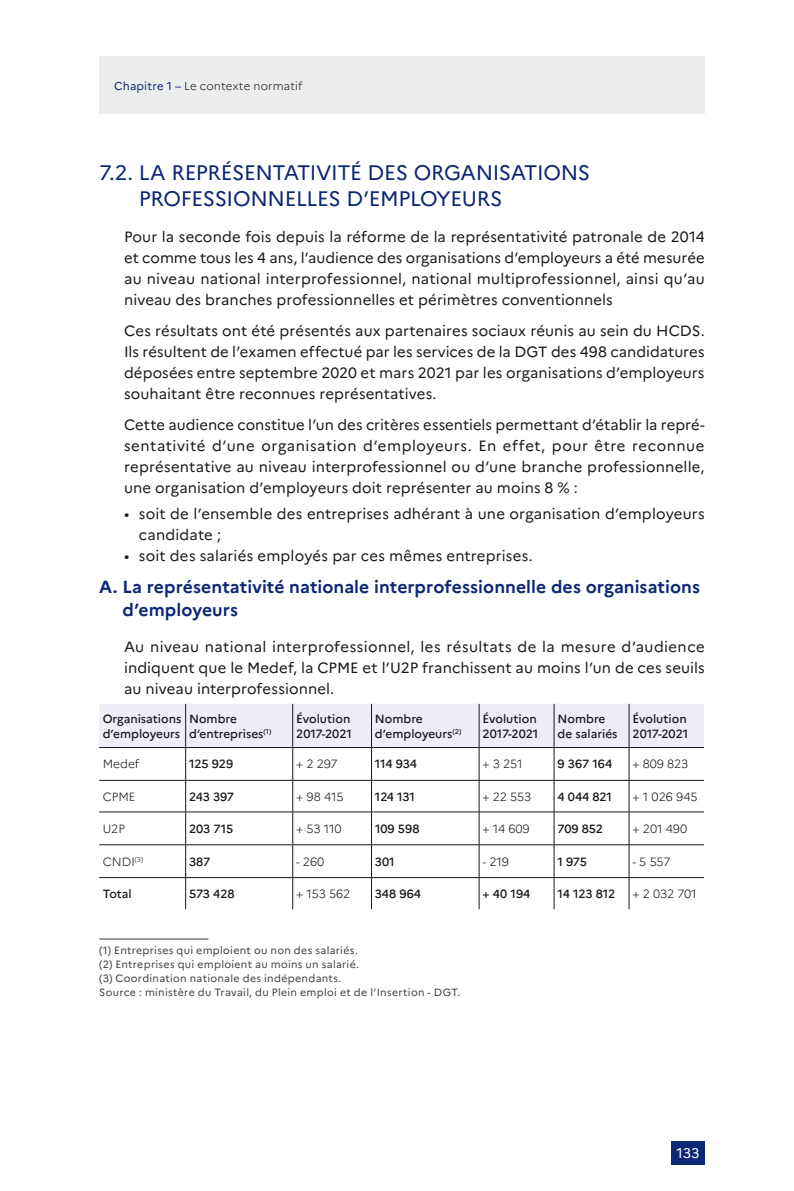
<style>
.page{position:relative;width:794px;height:1191px;background:#fff}
.page>*{position:absolute;margin:0;border:0;box-sizing:border-box;transform-origin:0 0}
.t1{font:21px/26.2px "Marianne";letter-spacing:-.02em;color:#0c2775}
.t2{font:700 17.5px/22.8px "Marianne";letter-spacing:.005em;color:#0c2775}
.t3{font:14.88px/21px "Marianne";letter-spacing:.01em;color:#1a171c;text-align:justify}
.t4{font:14px "Marianne";color:#fff}
.t5{font:500 11.9px/14.9px "Marianne";letter-spacing:-.005em;color:#1a171c}
.t6{font:300 11.9px "Marianne";letter-spacing:-.005em;color:#1a171c}
.t7{font:300 11.38px "Marianne";letter-spacing:.01em;color:#1a171c}
.t8{font:10.5px/14px "Marianne";letter-spacing:.03em;color:#3e3d40}
.s1{font-weight:400;color:#0c2775}
</style>
<div class="page">
<div style="left:671px;top:1141px;width:33px;height:24px;background:#0c2775"></div>
<div style="left:99px;top:56px;width:605px;height:58px;background:#eceded"></div>
<hr style="left:99px;top:938px;width:109px;height:1px;background:#3e3d40">
<div style="left:99px;top:704px;width:605px;height:43px;background:#edeef6"></div>
<svg style="left:99px;top:748px;width:605px;height:161px"></svg>
<hr style="left:185px;top:704px;width:1px;height:43px;background:#1a171c">
<hr style="left:292px;top:704px;width:1px;height:43px;background:#1a171c">
<hr style="left:371px;top:704px;width:1px;height:43px;background:#1a171c">
<hr style="left:479px;top:704px;width:1px;height:43px;background:#1a171c">
<hr style="left:554px;top:704px;width:1px;height:43px;background:#1a171c">
<hr style="left:629px;top:704px;width:1px;height:43px;background:#1a171c">
<hr style="left:185px;top:747px;width:1px;height:33px;background:#1a171c">
<hr style="left:292px;top:747px;width:1px;height:33px;background:#1a171c">
<hr style="left:371px;top:747px;width:1px;height:33px;background:#1a171c">
<hr style="left:479px;top:747px;width:1px;height:33px;background:#1a171c">
<hr style="left:554px;top:747px;width:1px;height:33px;background:#1a171c">
<hr style="left:629px;top:747px;width:1px;height:33px;background:#1a171c">
<hr style="left:99px;top:780px;width:87px;height:1px;background:#1a171c">
<hr style="left:186px;top:780px;width:107px;height:1px;background:#1a171c">
<hr style="left:185px;top:780px;width:1px;height:31px;background:#1a171c">
<hr style="left:293px;top:780px;width:78px;height:1px;background:#1a171c">
<hr style="left:292px;top:780px;width:1px;height:31px;background:#1a171c">
<hr style="left:371px;top:780px;width:108px;height:1px;background:#1a171c">
<hr style="left:371px;top:780px;width:1px;height:31px;background:#1a171c">
<hr style="left:479px;top:780px;width:75px;height:1px;background:#1a171c">
<hr style="left:479px;top:780px;width:1px;height:31px;background:#1a171c">
<hr style="left:554px;top:780px;width:75px;height:1px;background:#1a171c">
<hr style="left:554px;top:780px;width:1px;height:31px;background:#1a171c">
<hr style="left:629px;top:780px;width:75px;height:1px;background:#1a171c">
<hr style="left:629px;top:780px;width:1px;height:31px;background:#1a171c">
<hr style="left:99px;top:811px;width:87px;height:1px;background:#1a171c">
<hr style="left:186px;top:811px;width:107px;height:1px;background:#1a171c">
<hr style="left:185px;top:812px;width:1px;height:32px;background:#1a171c">
<hr style="left:293px;top:811px;width:78px;height:1px;background:#1a171c">
<hr style="left:292px;top:812px;width:1px;height:32px;background:#1a171c">
<hr style="left:371px;top:811px;width:108px;height:1px;background:#1a171c">
<hr style="left:371px;top:812px;width:1px;height:32px;background:#1a171c">
<hr style="left:479px;top:811px;width:75px;height:1px;background:#1a171c">
<hr style="left:479px;top:812px;width:1px;height:32px;background:#1a171c">
<hr style="left:554px;top:811px;width:75px;height:1px;background:#1a171c">
<hr style="left:554px;top:812px;width:1px;height:32px;background:#1a171c">
<hr style="left:629px;top:811px;width:75px;height:1px;background:#1a171c">
<hr style="left:629px;top:812px;width:1px;height:32px;background:#1a171c">
<hr style="left:99px;top:844px;width:87px;height:1px;background:#1a171c">
<hr style="left:186px;top:844px;width:107px;height:1px;background:#1a171c">
<hr style="left:185px;top:845px;width:1px;height:32px;background:#1a171c">
<hr style="left:293px;top:844px;width:78px;height:1px;background:#1a171c">
<hr style="left:292px;top:845px;width:1px;height:32px;background:#1a171c">
<hr style="left:371px;top:844px;width:108px;height:1px;background:#1a171c">
<hr style="left:371px;top:845px;width:1px;height:32px;background:#1a171c">
<hr style="left:479px;top:844px;width:75px;height:1px;background:#1a171c">
<hr style="left:479px;top:845px;width:1px;height:32px;background:#1a171c">
<hr style="left:554px;top:844px;width:75px;height:1px;background:#1a171c">
<hr style="left:554px;top:845px;width:1px;height:32px;background:#1a171c">
<hr style="left:629px;top:844px;width:75px;height:1px;background:#1a171c">
<hr style="left:629px;top:845px;width:1px;height:32px;background:#1a171c">
<hr style="left:99px;top:877px;width:87px;height:1px;background:#1a171c">
<hr style="left:186px;top:877px;width:107px;height:1px;background:#1a171c">
<hr style="left:185px;top:877px;width:1px;height:32px;background:#1a171c">
<hr style="left:293px;top:877px;width:78px;height:1px;background:#1a171c">
<hr style="left:292px;top:877px;width:1px;height:32px;background:#1a171c">
<hr style="left:371px;top:877px;width:108px;height:1px;background:#1a171c">
<hr style="left:371px;top:877px;width:1px;height:32px;background:#1a171c">
<hr style="left:479px;top:877px;width:75px;height:1px;background:#1a171c">
<hr style="left:479px;top:877px;width:1px;height:32px;background:#1a171c">
<hr style="left:554px;top:877px;width:75px;height:1px;background:#1a171c">
<hr style="left:554px;top:877px;width:1px;height:32px;background:#1a171c">
<hr style="left:629px;top:877px;width:75px;height:1px;background:#1a171c">
<hr style="left:629px;top:877px;width:1px;height:32px;background:#1a171c">
<hr style="left:99px;top:747px;width:87px;height:1px;background:#1a171c">
<hr style="left:186px;top:747px;width:107px;height:1px;background:#1a171c">
<hr style="left:293px;top:747px;width:78px;height:1px;background:#1a171c">
<hr style="left:371px;top:747px;width:108px;height:1px;background:#1a171c">
<hr style="left:479px;top:747px;width:75px;height:1px;background:#1a171c">
<hr style="left:554px;top:747px;width:75px;height:1px;background:#1a171c">
<hr style="left:629px;top:747px;width:75px;height:1px;background:#1a171c">
<p class="t7" style="left:114px;top:78px;width:190px"><span class="s1">Chapitre 1 –</span> Le contexte normatif</p>
<h1 class="t1" style="left:139px;top:159px;width:453px;text-indent:-40px">7.2. LA REPRÉSENTATIVITÉ DES ORGANISATIONS<br>PROFESSIONNELLES D’EMPLOYEURS</h1>
<p class="t3" style="left:124px;top:226px;width:582px">Pour la seconde fois depuis la réforme de la représentativité patronale de 2014 et comme tous les 4 ans, l’audience des organisations d’employeurs a été mesurée au niveau national interprofessionnel, national multiprofessionnel, ainsi qu’au niveau des branches professionnelles et périmètres conventionnels</p>
<p class="t3" style="left:124px;top:320px;width:582px">Ces résultats ont été présentés aux partenaires sociaux réunis au sein du HCDS.<br>Ils résultent de l’examen effectué par les services de la DGT des 498 candidatures déposées entre septembre 2020 et mars 2021 par les organisations d’employeurs souhaitant être reconnues représentatives.</p>
<p class="t3" style="left:124px;top:414px;width:582px">Cette audience constitue l’un des critères essentiels permettant d’établir la repré&shy;sentativité d’une organisation d’employeurs. En effet, pour être reconnue représentative au niveau interprofessionnel ou d’une branche professionnelle, une organisation d’employeurs doit représenter au moins 8 % :</p>
<p class="t3" style="left:139px;top:503px;width:567px;text-indent:-15px">• soit de l’ensemble des entreprises adhérant à une organisation d’employeurs candidate ;</p>
<p class="t3" style="left:124px;top:545px;width:410px">• soit des salariés employés par ces mêmes entreprises.</p>
<p class="t2" style="left:122px;top:575px;width:579px;text-indent:-23px">A. La représentativité nationale interprofessionnelle des organisations d’employeurs</p>
<p class="t3" style="left:124px;top:636px;width:582px">Au niveau national interprofessionnel, les résultats de la mesure d’audience indiquent que le Medef, la CPME et l’U2P franchissent au moins l’un de ces seuils au niveau interprofessionnel.</p>
<p class="t5" style="left:103px;top:711px;width:80px">Organisations d’employeurs</p>
<p class="t5" style="left:189px;top:711px;width:84px">Nombre d’entreprises<sup>(1)</sup></p>
<p class="t5" style="left:296px;top:711px;width:57px">Évolution<br>2017-2021</p>
<p class="t5" style="left:375px;top:711px;width:88px">Nombre d’employeurs<sup>(2)</sup></p>
<p class="t5" style="left:482px;top:711px;width:57px">Évolution<br>2017-2021</p>
<p class="t5" style="left:557px;top:711px;width:62px">Nombre de salariés</p>
<p class="t5" style="left:632px;top:711px;width:57px">Évolution<br>2017-2021</p>
<p class="t6" style="left:103px;top:757px;width:38px">Medef</p>
<p class="t5" style="left:189px;top:756px;width:46px">125 929</p>
<p class="t6" style="left:296px;top:757px;width:43px">+ 2 297</p>
<p class="t5" style="left:375px;top:756px;width:43px">114 934</p>
<p class="t6" style="left:482px;top:757px;width:41px">+ 3 251</p>
<p class="t5" style="left:557px;top:756px;width:56px">9 367 164</p>
<p class="t6" style="left:632px;top:757px;width:57px">+ 809 823</p>
<p class="t6" style="left:103px;top:789px;width:34px">CPME</p>
<p class="t5" style="left:189px;top:789px;width:46px">243 397</p>
<p class="t6" style="left:296px;top:789px;width:49px">+ 98 415</p>
<p class="t5" style="left:375px;top:789px;width:41px">124 131</p>
<p class="t6" style="left:482px;top:789px;width:50px">+ 22 553</p>
<p class="t5" style="left:557px;top:789px;width:56px">4 044 821</p>
<p class="t6" style="left:632px;top:789px;width:67px">+ 1 026 945</p>
<p class="t6" style="left:103px;top:821px;width:24px">U2P</p>
<p class="t5" style="left:189px;top:821px;width:46px">203 715</p>
<p class="t6" style="left:296px;top:821px;width:47px">+ 53 110</p>
<p class="t5" style="left:375px;top:821px;width:46px">109 598</p>
<p class="t6" style="left:482px;top:821px;width:49px">+ 14 609</p>
<p class="t5" style="left:557px;top:821px;width:47px">709 852</p>
<p class="t6" style="left:632px;top:821px;width:56px">+ 201 490</p>
<p class="t6" style="left:103px;top:854px;width:42px">CNDI<sup>(3)</sup></p>
<p class="t5" style="left:189px;top:854px;width:23px">387</p>
<p class="t6" style="left:296px;top:854px;width:30px">- 260</p>
<p class="t5" style="left:375px;top:854px;width:21px">301</p>
<p class="t6" style="left:482px;top:854px;width:28px">- 219</p>
<p class="t5" style="left:557px;top:854px;width:31px">1 975</p>
<p class="t6" style="left:632px;top:854px;width:40px">- 5 557</p>
<p class="t5" style="left:103px;top:886px;width:31px">Total</p>
<p class="t5" style="left:189px;top:886px;width:47px">573 428</p>
<p class="t6" style="left:296px;top:886px;width:56px">+ 153 562</p>
<p class="t5" style="left:375px;top:886px;width:47px">348 964</p>
<p class="t5" style="left:482px;top:886px;width:49px">+ 40 194</p>
<p class="t5" style="left:557px;top:886px;width:59px">14 123 812</p>
<p class="t6" style="left:632px;top:886px;width:66px">+ 2 032 701</p>
<p class="t8" style="left:99px;top:943px;width:362px">(1) Entreprises qui emploient ou non des salariés.<br>(2) Entreprises qui emploient au moins un salarié.<br>(3) Coordination nationale des indépendants.<br>Source : ministère du Travail, du Plein emploi et de l’Insertion - DGT.</p>
<p class="t4" style="left:676px;top:1144px;width:25px">133</p>
</div>
